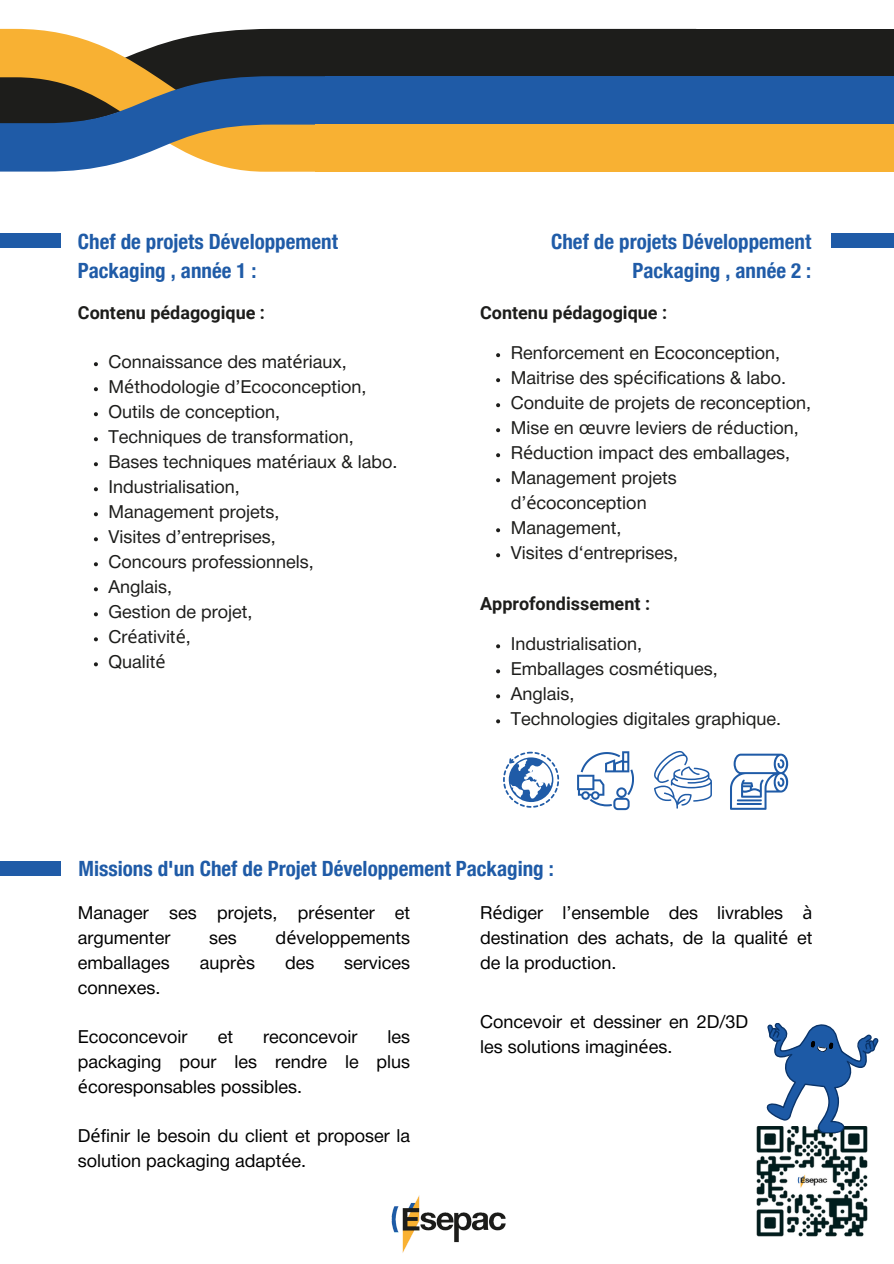
<style>
.page{position:relative;width:894px;height:1264px;background:#fff}
.page>*{position:absolute;margin:0;border:0;box-sizing:border-box;transform-origin:0 0}
.t1{font:700 condensed 21px/29px "Helvetica Neue";color:#1f5ba7}
.t2{font:700 condensed 21px/29px "Helvetica Neue";color:#205ca8;text-align:right}
.t3{font:18px/25px "Helvetica Neue Cyr";color:#1d1d1b}
.t4{font:18px/24.8px "Helvetica Neue Cyr";color:#000}
.t5{font:700 18px "Roboto";color:#1d1d1b}
.s1{font-family:"Noto Sans"}
</style>
<div class="page">
<img style="left:391px;top:1195px;width:115px;height:58px">
<img style="left:756px;top:1126px;width:111px;height:110px">
<div style="left:0;top:861px;width:61px;height:14px;background:#1f5ba7"></div>
<svg style="left:577px;top:751px;width:57px;height:59px"></svg>
<svg style="left:654px;top:751px;width:57px;height:57px"></svg>
<svg style="left:730px;top:753px;width:58px;height:56px"></svg>
<svg style="left:503px;top:751px;width:56px;height:56px"></svg>
<svg style="left:496px;top:353px;width:4px;height:4px"></svg>
<svg style="left:496px;top:378px;width:4px;height:4px"></svg>
<svg style="left:496px;top:403px;width:4px;height:4px"></svg>
<svg style="left:496px;top:428px;width:4px;height:4px"></svg>
<svg style="left:496px;top:453px;width:4px;height:4px"></svg>
<svg style="left:496px;top:478px;width:4px;height:4px"></svg>
<svg style="left:496px;top:528px;width:4px;height:4px"></svg>
<svg style="left:496px;top:553px;width:4px;height:4px"></svg>
<svg style="left:496px;top:644px;width:4px;height:4px"></svg>
<svg style="left:496px;top:669px;width:4px;height:4px"></svg>
<svg style="left:496px;top:694px;width:4px;height:4px"></svg>
<svg style="left:496px;top:719px;width:4px;height:4px"></svg>
<svg style="left:761px;top:1023px;width:118px;height:112px"></svg>
<svg style="left:94px;top:362px;width:4px;height:4px"></svg>
<svg style="left:94px;top:387px;width:4px;height:4px"></svg>
<svg style="left:94px;top:412px;width:4px;height:4px"></svg>
<svg style="left:94px;top:437px;width:4px;height:4px"></svg>
<svg style="left:94px;top:462px;width:4px;height:4px"></svg>
<svg style="left:94px;top:487px;width:4px;height:4px"></svg>
<svg style="left:94px;top:512px;width:4px;height:4px"></svg>
<svg style="left:94px;top:537px;width:4px;height:4px"></svg>
<svg style="left:94px;top:562px;width:4px;height:4px"></svg>
<svg style="left:94px;top:587px;width:4px;height:4px"></svg>
<svg style="left:94px;top:612px;width:4px;height:4px"></svg>
<svg style="left:94px;top:637px;width:4px;height:4px"></svg>
<svg style="left:94px;top:662px;width:4px;height:4px"></svg>
<div style="left:0;top:233px;width:61px;height:15px;background:#1f5ba7"></div>
<div style="left:830px;top:233px;width:63px;height:15px;background:#1f5ba7"></div>
<svg style="left:0;top:29px;width:325px;height:47px;background:#887045"></svg>
<svg style="left:0;top:76px;width:696px;height:96px;background:#677379"></svg>
<div style="left:325px;top:29px;width:568px;height:51px;background:#1d1d1b"></div>
<div style="left:325px;top:77px;width:568px;height:47px;background:#1f5ba7"></div>
<div style="left:315px;top:124px;width:578px;height:47px;background:#f8b133"></div>
<p class="t1" style="left:78px;top:227px;width:261px">Chef de projets Développement<br>Packaging , année 1 :</p>
<p class="t5" style="left:78px;top:302px;width:189px">Contenu pédagogique :</p>
<p class="t3" style="left:108px;top:351px;width:239px">Connaissance des mat<span class="s1">é</span>riaux,</p>
<p class="t3" style="left:108px;top:376px;width:259px">M<span class="s1">é</span>thodologie d’Ecoconception,</p>
<p class="t3" style="left:108px;top:401px;width:173px">Outils de conception,</p>
<p class="t3" style="left:108px;top:426px;width:247px">Techniques de transformation,</p>
<p class="t3" style="left:108px;top:451px;width:290px">Bases techniques mat<span class="s1">é</span>riaux &amp; labo.</p>
<h2 class="t3" style="left:108px;top:476px;width:133px">Industrialisation,</h2>
<p class="t3" style="left:108px;top:501px;width:172px">Management projets,</p>
<p class="t3" style="left:108px;top:526px;width:169px">Visites d’entreprises,</p>
<p class="t3" style="left:108px;top:551px;width:207px">Concours professionnels,</p>
<p class="t3" style="left:108px;top:576px;width:65px">Anglais,</p>
<p class="t3" style="left:108px;top:601px;width:145px">Gestion de projet,</p>
<p class="t3" style="left:108px;top:626px;width:84px">Cr<span class="s1">é</span>ativit<span class="s1">é</span>,</p>
<p class="t3" style="left:108px;top:651px;width:59px">Qualit<span class="s1">é</span></p>
<p class="t2" style="left:551px;top:227px;width:261px">Chef de projets Développement<br>Packaging , année 2 :</p>
<p class="t5" style="left:480px;top:302px;width:189px">Contenu pédagogique :</p>
<p class="t3" style="left:510px;top:342px;width:271px">Renforcement en Ecoconception,</p>
<p class="t3" style="left:510px;top:367px;width:277px">Maitrise des sp<span class="s1">é</span>cifications &amp; labo.</p>
<p class="t3" style="left:510px;top:392px;width:302px">Conduite de projets de reconception,</p>
<p class="t3" style="left:510px;top:417px;width:289px">Mise en <span class="s1">œ</span>uvre leviers de r<span class="s1">é</span>duction,</p>
<p class="t3" style="left:510px;top:442px;width:281px">R<span class="s1">é</span>duction impact des emballages,</p>
<p class="t3" style="left:510px;top:467px;width:168px">Management projets d’<span class="s1">é</span>coconception</p>
<p class="t3" style="left:510px;top:517px;width:112px">Management,</p>
<p class="t3" style="left:510px;top:542px;width:169px">Visites d‘entreprises,</p>
<p class="t5" style="left:480px;top:593px;width:171px">Approfondissement :</p>
<p class="t3" style="left:510px;top:633px;width:133px">Industrialisation,</p>
<p class="t3" style="left:510px;top:658px;width:208px">Emballages cosm<span class="s1">é</span>tiques,</p>
<h1 class="t3" style="left:510px;top:683px;width:65px">Anglais,</h1>
<h2 class="t3" style="left:510px;top:708px;width:272px">Technologies digitales graphique.</h2>
<p class="t1" style="left:78px;top:853px;width:476px">Missions d'un Chef de Projet Développement Packaging :</p>
<p class="t4" style="left:78px;top:902px;width:334px">Manager ses projets, pr<span class="s1">é</span>senter et argumenter</p>
<p class="t4" style="left:209px;top:927px;width:29px">ses</p>
<p class="t4" style="left:275px;top:927px;width:136px">d<span class="s1">é</span>veloppements</p>
<p class="t4" style="left:78px;top:951px;width:94px">emballages</p>
<p class="t4" style="left:200px;top:951px;width:57px">aupr<span class="s1">è</span>s</p>
<p class="t4" style="left:285px;top:951px;width:31px">des</p>
<p class="t4" style="left:344px;top:951px;width:67px">services</p>
<p class="t4" style="left:78px;top:976px;width:84px">connexes.</p>
<h1 class="t4" style="left:78px;top:1026px;width:111px">Ecoconcevoir</h1>
<h1 class="t4" style="left:218px;top:1026px;width:17px">et</h1>
<h1 class="t4" style="left:263px;top:1026px;width:96px">reconcevoir</h1>
<h1 class="t4" style="left:78px;top:1026px;width:334px;text-align:justify;text-indent:309px">les packaging pour les rendre le plus <span class="s1">é</span>coresponsables possibles.</h1>
<p class="t4" style="left:78px;top:1125px;width:334px">D<span class="s1">é</span>finir le besoin du client et proposer la solution packaging adapt<span class="s1">é</span>e.</p>
<p class="t4" style="left:480px;top:902px;width:334px;text-align:justify">R<span class="s1">é</span>diger l’ensemble des livrables <span class="s1">à </span>destination des achats, de la qualit<span class="s1">é</span> et de la production.</p>
<p class="t4" style="left:480px;top:1011px;width:269px">Concevoir et dessiner en 2D/3D les solutions imagin<span class="s1">é</span>es.</p>
</div>
